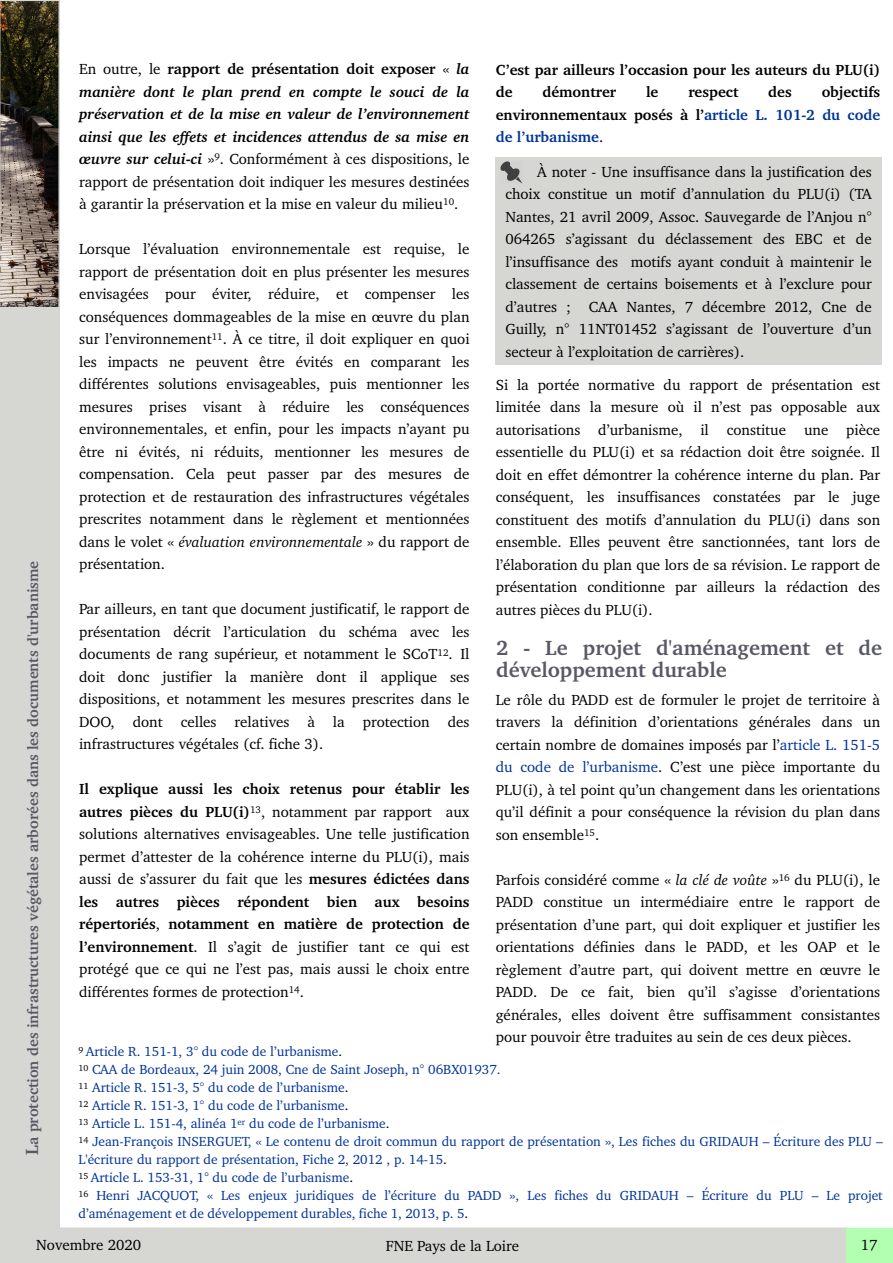
<style>
.page{position:relative;width:893px;height:1263px;background:#fff}
.page>*{position:absolute;margin:0;border:0;box-sizing:border-box;transform-origin:0 0}
.t1{font:700 21px/22.5px "Charter BT";color:#595965}
.t2{font:15px/22.5px "Charter BT";color:#000;text-align:justify}
.t3{font:italic 700 15px/22.5px "Charter BT";color:#000;text-align:justify}
.t4{font:700 15px/22.5px "Charter BT";color:#000}
.t5{font:700 15px "Charter BT";color:#595965}
.t6{font:13.5px/18px "Charter BT";color:#039}
.s1{font-size:18px}
.s2{font-weight:400;font-style:normal}
.s3{font-style:normal}
.s4{font-style:italic}
.s5{font-weight:700}
.s6{color:#039}
.s7{font-weight:400}
.s8{color:#000}
</style>
<div class="page">
<svg style="left:0;top:0;width:60px;height:1263px;background:#b8b7b1"></svg>
<div style="left:495px;top:157px;width:386px;height:208px;background:#d6d7d3"></div>
<img style="left:500px;top:162px;width:22px;height:21px">
<svg style="left:57px;top:1227px;width:836px;height:36px;background:#d4d9d1"></svg>
<p class="t5" style="left:27px;top:1155px;width:596px;rotate:-90deg"><span class="s1">L</span>a protection des infrastructures végétales arborées dans les documents d'urbanisme</p>
<p class="t3" style="left:79px;top:59px;width:392px"><span class="s2">En outre, le</span> <span class="s3">rapport de présentation doit exposer</span> <span class="s2">«</span> la manière dont le plan prend en compte le souci de la préservation et de la mise en valeur de l’environnement ainsi que les effets et incidences attendus de sa mise en œuvre sur celui-ci <span class="s2">»</span><sup>9</sup><span class="s2">. Conformément à ces dispositions, le rapport de présentation doit indiquer les mesures destinées à garantir la préservation et la mise en valeur du milieu</span><sup>10</sup><span class="s2">.</span></p>
<p class="t2" style="left:79px;top:239px;width:392px">Lorsque l’évaluation environnementale est requise, le rapport de présentation doit en plus présenter les mesures envisagées pour éviter, réduire, et compenser les conséquences dommageables de la mise en œuvre du plan sur l’environnement<sup>11</sup>. À ce titre, il doit expliquer en quoi les impacts ne peuvent être évités en comparant les différentes solutions envisageables, puis mentionner les mesures prises visant à réduire les conséquences environnementales, et enfin, pour les impacts n’ayant pu être ni évités, ni réduits, mentionner les mesures de compensation. Cela peut passer par des mesures de protection et de restauration des infrastructures végétales prescrites notamment dans le règlement et mentionnées dans le volet « <span class="s4">évaluation environnementale</span> » du rapport de présentation.</p>
<p class="t2" style="left:79px;top:599px;width:392px">Par ailleurs, en tant que document justificatif, le rapport de présentation décrit l’articulation du schéma avec les documents de rang supérieur, et notamment le SCoT<sup>12</sup>. Il doit donc justifier la manière dont il applique ses dispositions, et notamment les mesures prescrites dans le DOO, dont celles relatives à la protection des infrastructures végétales (cf. fiche 3).</p>
<p class="t2" style="left:79px;top:779px;width:392px"><span class="s5">Il explique aussi les choix retenus pour établir les autres pièces du PLU(i)</span><sup>13</sup>, notamment par rapport aux solutions alternatives envisageables. Une telle justification permet d’attester de la cohérence interne du PLU(i), mais aussi de s’assurer du fait que les <span class="s5">mesures édictées dans les autres pièces répondent bien aux besoins répertoriés</span>, <span class="s5">notamment en matière de protection de l’environnement</span>. Il s’agit de justifier tant ce qui est protégé que ce qui ne l’est pas, mais aussi le choix entre différentes formes de protection<sup>14</sup>.</p>
<p class="t4" style="left:496px;top:59px;width:386px">C’est par ailleurs l’occasion pour les auteurs du PLU(i) de</p>
<p class="t4" style="left:496px;top:82px;width:386px;text-align:justify;text-indent:326px">objectifs environnementaux posés à l’<span class="s6">article L. 101-2 du code de l’urbanisme</span><span class="s7">.</span></p>
<p class="t4" style="left:542px;top:82px;width:75px">démontrer</p>
<p class="t4" style="left:646px;top:82px;width:14px">le</p>
<p class="t4" style="left:688px;top:82px;width:52px">respect</p>
<p class="t4" style="left:768px;top:82px;width:25px">des</p>
<p class="t2" style="left:505px;top:162px;width:368px;text-indent:32px">À noter - Une insuffisance dans la justification des choix constitue un motif d’annulation du PLU(i) (TA Nantes, 21 avril 2009, Assoc. Sauvegarde de l’Anjou n° 064265 s’agissant du déclassement des EBC et de l’insuffisance des motifs ayant conduit à maintenir le classement de certains boisements et à l’exclure pour d’autres ; CAA Nantes, 7 décembre 2012, Cne de Guilly, n° 11NT01452 s’agissant de l’ouverture d’un secteur à l’exploitation de carrières).</p>
<p class="t2" style="left:496px;top:374px;width:386px">Si la portée normative du rapport de présentation est limitée dans la mesure où il n’est pas opposable aux autorisations d’urbanisme, il constitue une pièce essentielle du PLU(i) et sa rédaction doit être soignée. Il doit en effet démontrer la cohérence interne du plan. Par conséquent, les insuffisances constatées par le juge constituent des motifs d’annulation du PLU(i) dans son ensemble. Elles peuvent être sanctionnées, tant lors de l’élaboration du plan que lors de sa révision. Le rapport de présentation conditionne par ailleurs la rédaction des autres pièces du PLU(i).</p>
<h1 class="t1" style="left:496px;top:638px;width:387px">2 - Le projet d'aménagement et de développement durable</h1>
<p class="t2" style="left:496px;top:689px;width:386px">Le rôle du PADD est de formuler le projet de territoire à travers la définition d’orientations générales dans un certain nombre de domaines imposés par l’<span class="s6">article L. 151-5 du code de l’urbanisme</span>. C’est une pièce importante du PLU(i), à tel point qu’un changement dans les orientations qu’il définit a pour conséquence la révision du plan dans son ensemble<sup>15</sup>.</p>
<p class="t2" style="left:496px;top:869px;width:386px">Parfois considéré comme « <span class="s4">la clé de voûte</span> »<sup>16</sup> du PLU(i), le PADD constitue un intermédiaire entre le rapport de présentation d’une part, qui doit expliquer et justifier les orientations définies dans le PADD, et les OAP et le règlement d’autre part, qui doivent mettre en œuvre le PADD. De ce fait, bien qu’il s’agisse d’orientations générales, elles doivent être suffisamment consistantes pour pouvoir être traduites au sein de ces deux pièces.</p>
<p class="t6" style="left:78px;top:1044px;width:806px"><sup>9</sup> Article R. 151-1, 3° du code de l’urbanisme<span class="s8">.<br></span><sup>10</sup> CAA de Bordeaux, 24 juin 2008, Cne de Saint Joseph, n° 06BX01937.<br><sup>11</sup> Article R. 151-3, 5° du code de l’urbanisme<span class="s8">.<br></span><sup>12</sup> Article R. 151-3, 1° du code de l’urbanisme<span class="s8">.<br></span><sup>13</sup> Article L. 151-4, alinéa 1<sup>er</sup> du code de l’urbanisme<span class="s8">.<br></span><sup>14</sup> Jean-François INSERGUET, « Le contenu de droit commun du rapport de présentation », Les fiches du GRIDAUH – Écriture des PLU – L'écriture du rapport de présentation, Fiche 2, 2012 , p. 14-15<span class="s8">.<br></span><sup>15</sup> Article L. 153-31, 1° du code de l’urbanisme<span class="s8">.<br></span><sup>16</sup> Henri JACQUOT, « Les enjeux juridiques de l’écriture du PADD », Les fiches du GRIDAUH – Écriture du PLU – Le projet d’aménagement et de développement durables, fiche 1, 2013, p. 5<span class="s8">.</span></p>
<p class="t2" style="left:36px;top:1235px;width:106px">Novembre 2020</p>
<p class="t2" style="left:386px;top:1236px;width:135px">FNE Pays de la Loire</p>
<p class="t2" style="left:861px;top:1235px;width:18px">17</p>
</div>
